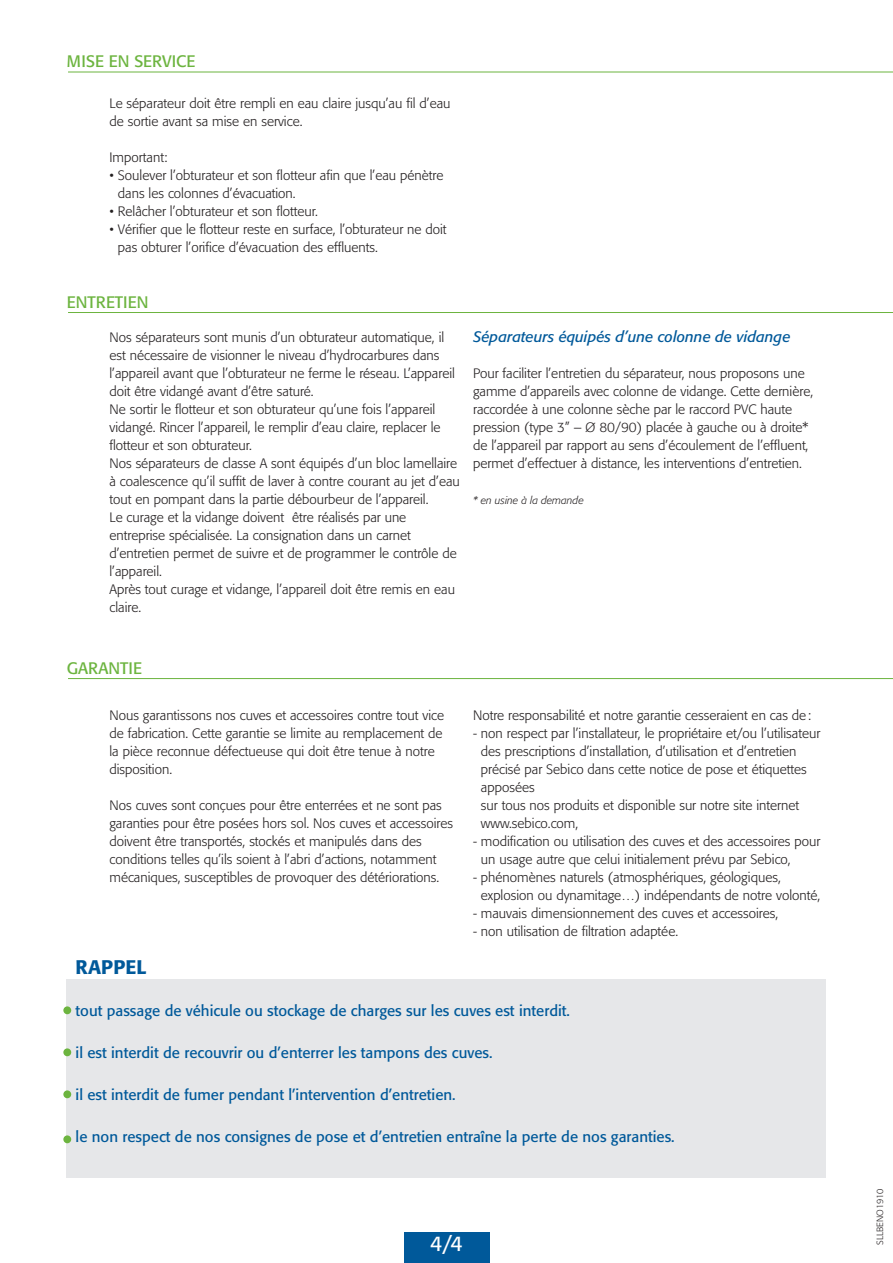
<style>
.page{position:relative;width:893px;height:1263px;background:#fff}
.page>*{position:absolute;margin:0;border:0;box-sizing:border-box;transform-origin:0 0}
.t1{font:21px "Formata";color:#fff}
.t2{font:500 19.5px "Formata";letter-spacing:.02em;color:#00599a}
.t3{font:16.5px "Formata";color:#6cb43f}
.t4{font:15px "Formata";color:#00599a}
.t5{font:italic 15px "Formata";color:#00599a}
.t6{font:300 13.5px/18px "Formata";color:#231f20}
.t7{font:italic 300 10.5px "Formata";color:#231f20}
.t8{font:300 9px "Formata";color:#231f20}
</style>
<div class="page">
<div style="left:404px;top:1232px;width:85px;height:31px;background:#00599a"></div>
<div style="left:67px;top:979px;width:759px;height:198px;background:#e6e7e9"></div>
<div style="left:63px;top:1006px;width:8px;height:8px;background:#6cb43f;border-radius:50%"></div>
<div style="left:63px;top:1048px;width:8px;height:8px;background:#6cb43f;border-radius:50%"></div>
<div style="left:63px;top:1090px;width:8px;height:8px;background:#6cb43f;border-radius:50%"></div>
<div style="left:63px;top:1135px;width:8px;height:8px;background:#6cb43f;border-radius:50%"></div>
<hr style="left:68px;top:72px;width:825px;height:1px;background:#6cb43f">
<hr style="left:68px;top:312px;width:825px;height:1px;background:#6cb43f">
<hr style="left:68px;top:678px;width:825px;height:1px;background:#6cb43f">
<p class="t3" style="left:67px;top:51px;width:130px">MISE EN SERVICE</p>
<p class="t6" style="left:109px;top:94px;width:342px">Le séparateur doit être rempli en eau claire jusqu’au fil d’eau de sortie avant sa mise en service.</p>
<p class="t6" style="left:109px;top:148px;width:59px">Important:</p>
<p class="t6" style="left:118px;top:166px;width:327px;text-indent:-8px">• Soulever l’obturateur et son flotteur afin que l’eau pénètre dans les colonnes d’évacuation.</p>
<p class="t6" style="left:109px;top:202px;width:210px">• Relâcher l’obturateur et son flotteur.</p>
<p class="t6" style="left:118px;top:220px;width:330px;text-indent:-8px">• Vérifier que le flotteur reste en surface, l’obturateur ne doit pas obturer l’orifice d’évacuation des effluents.</p>
<p class="t3" style="left:67px;top:292px;width:83px">ENTRETIEN</p>
<p class="t6" style="left:109px;top:328px;width:352px">Nos séparateurs sont munis d’un obturateur automatique, il est nécessaire de visionner le niveau d’hydrocarbures dans l’appareil avant que l’obturateur ne ferme le réseau. L’appareil doit être vidangé avant d’être saturé.<br>Ne sortir le flotteur et son obturateur qu’une fois l’appareil vidangé. Rincer l’appareil, le remplir d’eau claire, replacer le flotteur et son obturateur.<br>Nos séparateurs de classe A sont équipés d’un bloc lamellaire à coalescence qu’il suffit de laver à contre courant au jet d’eau tout en pompant dans la partie débourbeur de l’appareil.<br>Le curage et la vidange doivent être réalisés par une entreprise spécialisée. La consignation dans un carnet d’entretien permet de suivre et de programmer le contrôle de l’appareil.<br>Après tout curage et vidange, l’appareil doit être remis en eau claire.</p>
<p class="t5" style="left:473px;top:328px;width:319px">Séparateurs équipés d’une colonne de vidange</p>
<p class="t6" style="left:473px;top:364px;width:342px">Pour faciliter l’entretien du séparateur, nous proposons une gamme d’appareils avec colonne de vidange. Cette dernière, raccordée à une colonne sèche par le raccord PVC haute pression (type 3” – Ø 80/90) placée à gauche ou à droite* de l’appareil par rapport au sens d’écoulement de l’effluent, permet d’effectuer à distance, les interventions d’entretien.</p>
<p class="t7" style="left:473px;top:494px;width:112px">* en usine à la demande</p>
<p class="t3" style="left:67px;top:658px;width:77px">GARANTIE</p>
<p class="t6" style="left:109px;top:706px;width:336px">Nous garantissons nos cuves et accessoires contre tout vice de fabrication. Cette garantie se limite au remplacement de la pièce reconnue défectueuse qui doit être tenue à notre disposition.</p>
<p class="t6" style="left:109px;top:796px;width:345px">Nos cuves sont conçues pour être enterrées et ne sont pas garanties pour être posées hors sol. Nos cuves et accessoires doivent être transportés, stockés et manipulés dans des conditions telles qu’ils soient à l’abri d’actions, notamment mécaniques, susceptibles de provoquer des détériorations.</p>
<p class="t6" style="left:473px;top:706px;width:340px">Notre responsabilité et notre garantie cesseraient en cas de:</p>
<p class="t6" style="left:481px;top:724px;width:341px;text-indent:-8px">- non respect par l’installateur, le propriétaire et/ou l’utilisateur des prescriptions d’installation, d’utilisation et d’entretien précisé par Sebico dans cette notice de pose et étiquettes apposées<br>sur tous nos produits et disponible sur notre site internet www.sebico.com,</p>
<p class="t6" style="left:481px;top:832px;width:341px;text-indent:-8px">- modification ou utilisation des cuves et des accessoires pour un usage autre que celui initialement prévu par Sebico,</p>
<p class="t6" style="left:481px;top:868px;width:341px;text-indent:-8px">- phénomènes naturels (atmosphériques, géologiques, explosion ou dynamitage…) indépendants de notre volonté,</p>
<p class="t6" style="left:473px;top:904px;width:307px">- mauvais dimensionnement des cuves et accessoires,</p>
<p class="t6" style="left:473px;top:922px;width:207px">- non utilisation de filtration adaptée.</p>
<h2 class="t2" style="left:76px;top:955px;width:73px">RAPPEL</h2>
<p class="t4" style="left:76px;top:1001px;width:496px">tout passage de véhicule ou stockage de charges sur les cuves est interdit.</p>
<p class="t4" style="left:76px;top:1043px;width:418px">il est interdit de recouvrir ou d’enterrer les tampons des cuves.</p>
<p class="t4" style="left:76px;top:1085px;width:382px">il est interdit de fumer pendant l’intervention d’entretien.</p>
<p class="t4" style="left:76px;top:1127px;width:601px">le non respect de nos consignes de pose et d’entretien entraîne la perte de nos garanties.</p>
<h1 class="t1" style="left:430px;top:1231px;width:34px">4/4</h1>
<p class="t8" style="left:875px;top:1245px;width:57px;rotate:-90deg">SLLBENO1910</p>
</div>
